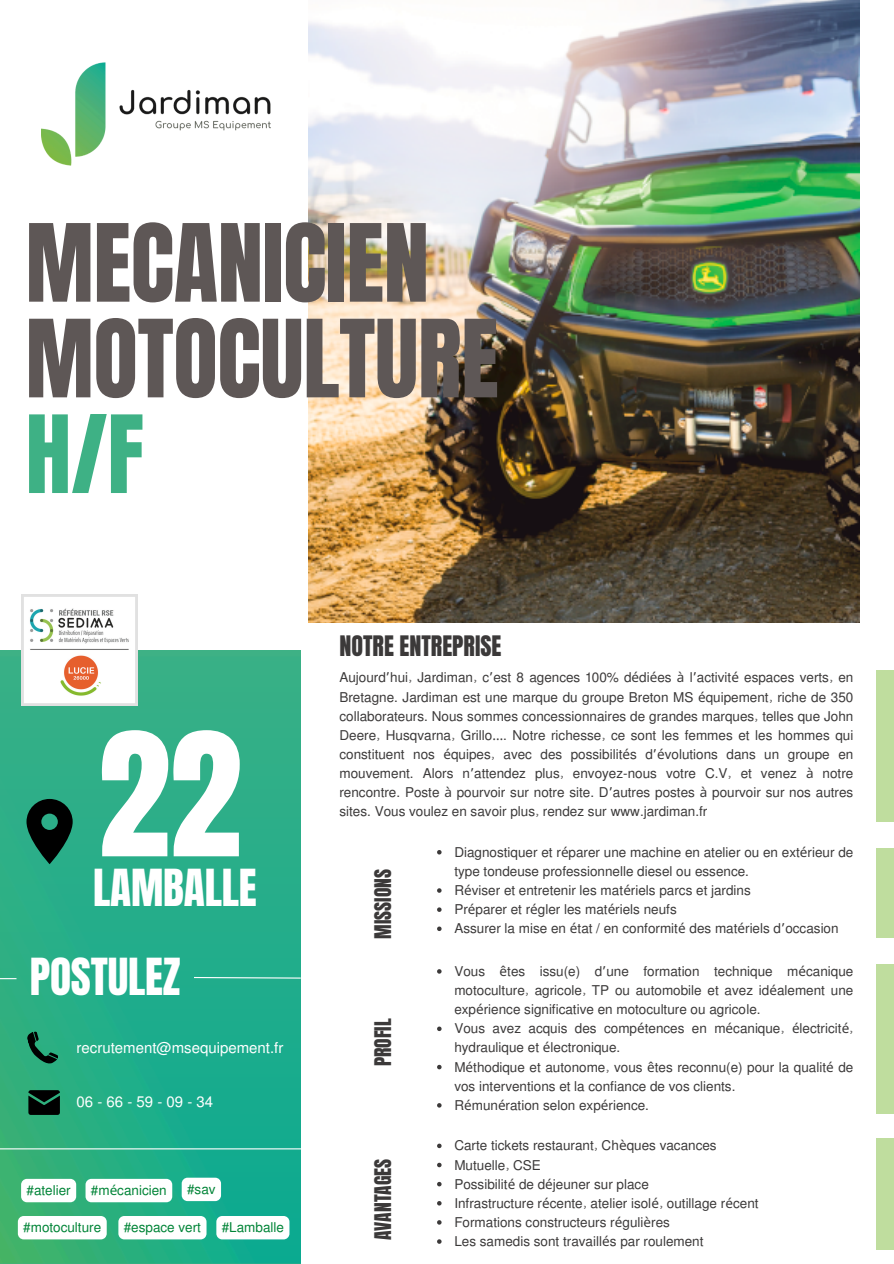
<style>
.page{position:relative;width:894px;height:1264px;background:#fff}
.page>*{position:absolute;margin:0;border:0;box-sizing:border-box;transform-origin:0 0}
.t1{font:146.1px "Anton";color:#fff}
.t2{font:91.5px/95.7px "Anton";letter-spacing:-.005em;color:#5e5756}
.t3{font:43.35px "Anton";letter-spacing:-.005em;color:#fff}
.t4{font:24px "Anton";color:#3b3939}
.t5{font:19.5px "Anton";color:#3b3939}
.t6{font:15px "Mukti";color:#fff}
.t7{font:13.5px/19.2px "Mukti";color:#3b3939}
.t8{font:13.5px "Mukti";color:#008437}
.s1{color:#3eb185}
.s2{font-family:"Noto Sans"}
.s3{font-family:"Noto Sans Gurmukhi"}
</style>
<div class="page">
<img style="left:308px;top:0;width:551px;height:622px">
<img style="left:0;top:650px;width:300px;height:613px">
<svg style="left:26px;top:799px;width:47px;height:65px;background:#114536"></svg>
<svg style="left:26px;top:1027px;width:33px;height:41px"></svg>
<svg style="left:28px;top:1090px;width:32px;height:24px"></svg>
<svg style="left:0;top:978px;width:16px;height:1px"></svg>
<svg style="left:193px;top:976px;width:108px;height:3px"></svg>
<img style="left:42px;top:62px;width:229px;height:104px">
<div style="left:875px;top:670px;width:18px;height:152px;background:#bfdd9e"></div>
<div style="left:875px;top:848px;width:18px;height:89px;background:#bfdd9e"></div>
<div style="left:875px;top:964px;width:18px;height:149px;background:#bfdd9e"></div>
<svg style="left:437px;top:969px;width:4px;height:4px"></svg>
<svg style="left:437px;top:1026px;width:4px;height:5px"></svg>
<svg style="left:437px;top:1064px;width:4px;height:5px"></svg>
<svg style="left:437px;top:1103px;width:4px;height:4px"></svg>
<svg style="left:437px;top:850px;width:4px;height:4px"></svg>
<svg style="left:437px;top:888px;width:4px;height:4px"></svg>
<svg style="left:437px;top:907px;width:4px;height:4px"></svg>
<svg style="left:437px;top:926px;width:4px;height:5px"></svg>
<div style="left:21px;top:1178px;width:55px;height:24px;background:#fff;border-radius:6px"></div>
<svg style="left:85px;top:1178px;width:87px;height:24px"></svg>
<div style="left:182px;top:1177px;width:39px;height:24px;background:#fff;border-radius:6px"></div>
<svg style="left:18px;top:1215px;width:89px;height:24px"></svg>
<hr style="left:0;top:1148px;width:303px;height:1px;background:#fff">
<svg style="left:118px;top:1215px;width:88px;height:24px"></svg>
<div style="left:216px;top:1215px;width:73px;height:24px;background:#fff;border-radius:6px"></div>
<svg style="left:437px;top:1143px;width:4px;height:5px"></svg>
<svg style="left:437px;top:1162px;width:4px;height:5px"></svg>
<svg style="left:437px;top:1181px;width:4px;height:5px"></svg>
<svg style="left:437px;top:1201px;width:4px;height:4px"></svg>
<svg style="left:437px;top:1220px;width:4px;height:4px"></svg>
<svg style="left:437px;top:1239px;width:4px;height:4px"></svg>
<div style="left:875px;top:1138px;width:18px;height:111px;background:#bfdd9e"></div>
<img style="left:21px;top:594px;width:116px;height:112px">
<p class="t2" style="left:26px;top:217px;width:474px">MECANICIEN<br>MOTOCULTURE<br><span class="s1">H/F</span></p>
<p class="t1" style="left:98px;top:690px;width:145px">22</p>
<h2 class="t3" style="left:93px;top:856px;width:165px">LAMBALLE</h2>
<p class="t3" style="left:30px;top:945px;width:152px">POSTULEZ</p>
<h2 class="t6" style="left:76px;top:1037px;width:208px">recrutement@msequipement.fr</h2>
<p class="t6" style="left:76px;top:1091px;width:138px">06-66-59-09-34</p>
<h5 class="t8" style="left:26px;top:1180px;width:46px">#atelier</h5>
<h5 class="t8" style="left:91px;top:1180px;width:77px">#m<span class="s2">é</span>canicien</h5>
<h5 class="t8" style="left:187px;top:1179px;width:30px">#sav</h5>
<h5 class="t8" style="left:23px;top:1217px;width:79px">#motoculture</h5>
<p class="t8" style="left:124px;top:1217px;width:79px">#espace vert</p>
<p class="t8" style="left:222px;top:1217px;width:64px">#Lamballe</p>
<p class="t4" style="left:339px;top:628px;width:163px">NOTRE ENTREPRISE</p>
<p class="t7" style="left:339px;top:667px;width:515px;text-align:justify">Aujourd<span class="s3">’</span>hui, Jardiman, c<span class="s3">’</span>est 8 agences 100% d<span class="s2">é</span>di<span class="s2">é</span>es <span class="s2">à</span> l<span class="s3">’</span>activit<span class="s2">é</span> espaces verts, en Bretagne. Jardiman est une marque du groupe Breton MS <span class="s2">é</span>quipement, riche de 350 collaborateurs. Nous sommes concessionnaires de grandes marques, telles que John Deere, Husqvarna, Grillo<span class="s3">…</span>. Notre richesse, ce sont les femmes et les hommes qui constituent nos <span class="s2">é</span>quipes, avec des possibilit<span class="s2">é</span>s d<span class="s3">’</span><span class="s2">é</span>volutions dans un groupe en mouvement. Alors n<span class="s3">’</span>attendez plus, envoyez-nous votre C.V, et venez <span class="s2">à</span> notre rencontre. Poste <span class="s2">à</span> pourvoir sur notre site. D<span class="s3">’</span>autres postes <span class="s2">à</span> pourvoir sur nos autres sites. Vous voulez en savoir plus, rendez sur www.jardiman.fr</p>
<h5 class="t5" style="left:369px;top:938px;width:71px;rotate:-90deg">MISSIONS</h5>
<h5 class="t5" style="left:369px;top:1066px;width:49px;rotate:-90deg">PROFIL</h5>
<p class="t5" style="left:369px;top:1240px;width:83px;rotate:-90deg">AVANTAGES</p>
<p class="t7" style="left:454px;top:841px;width:400px">Diagnostiquer et r<span class="s2">é</span>parer une machine en atelier ou en ext<span class="s2">é</span>rieur de type tondeuse professionnelle diesel ou essence.</p>
<p class="t7" style="left:454px;top:880px;width:298px">R<span class="s2">é</span>viser et entretenir les mat<span class="s2">é</span>riels parcs et jardins</p>
<p class="t7" style="left:454px;top:899px;width:224px">Pr<span class="s2">é</span>parer et r<span class="s2">é</span>gler les mat<span class="s2">é</span>riels neufs</p>
<p class="t7" style="left:454px;top:918px;width:385px">Assurer la mise en <span class="s2">é</span>tat / en conformit<span class="s2">é</span> des mat<span class="s2">é</span>riels d<span class="s3">’</span>occasion</p>
<h1 class="t7" style="left:454px;top:960px;width:400px;text-align:justify">Vous <span class="s2">ê</span>tes issu(e) d<span class="s3">’</span>une formation technique m<span class="s2">é</span>canique motoculture, agricole, TP ou automobile et avez id<span class="s2">é</span>alement une exp<span class="s2">é</span>rience significative en motoculture ou agricole.</h1>
<p class="t7" style="left:454px;top:1018px;width:400px">Vous avez acquis des comp<span class="s2">é</span>tences en m<span class="s2">é</span>canique, <span class="s2">é</span>lectricit<span class="s2">é</span>, hydraulique et <span class="s2">é</span>lectronique.</p>
<h3 class="t7" style="left:454px;top:1056px;width:400px">M<span class="s2">é</span>thodique et autonome, vous <span class="s2">ê</span>tes reconnu(e) pour la qualit<span class="s2">é</span> de vos interventions et la confiance de vos clients.</h3>
<p class="t7" style="left:454px;top:1094px;width:196px">R<span class="s2">é</span>mun<span class="s2">é</span>ration selon exp<span class="s2">é</span>rience.</p>
<p class="t7" style="left:454px;top:1135px;width:264px">Carte tickets restaurant, Ch<span class="s2">è</span>ques vacances</p>
<p class="t7" style="left:454px;top:1154px;width:88px">Mutuelle, CSE</p>
<h4 class="t7" style="left:454px;top:1173px;width:196px">Possibilit<span class="s2">é</span> de d<span class="s2">é</span>jeuner sur place</h4>
<p class="t7" style="left:454px;top:1192px;width:305px">Infrastructure r<span class="s2">é</span>cente, atelier isol<span class="s2">é</span>, outillage r<span class="s2">é</span>cent</p>
<p class="t7" style="left:454px;top:1211px;width:217px">Formations constructeurs r<span class="s2">é</span>guli<span class="s2">è</span>res</p>
<p class="t7" style="left:454px;top:1230px;width:250px">Les samedis sont travaill<span class="s2">é</span>s par roulement</p>
</div>
